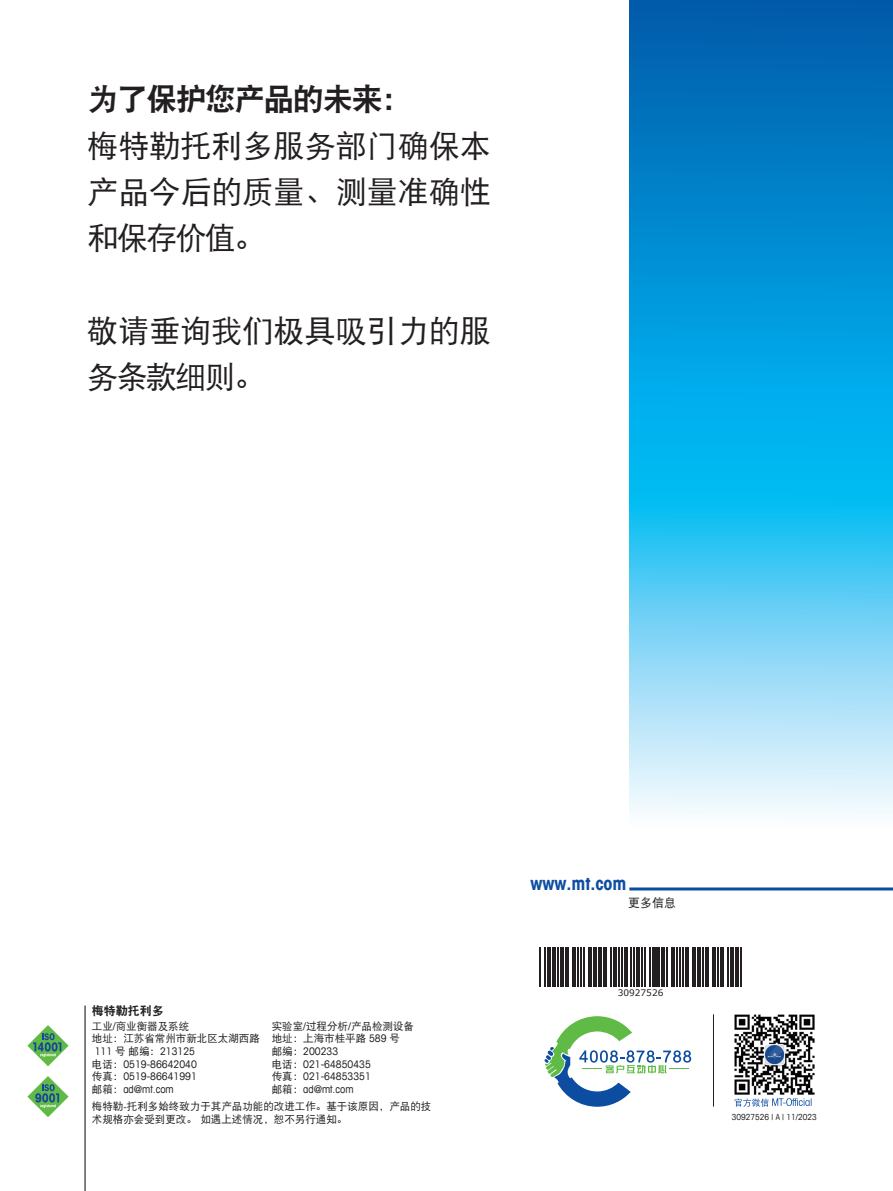
<style>
.page{position:relative;width:893px;height:1191px;background:#fff}
.page>*{position:absolute;margin:0;border:0;box-sizing:border-box;transform-origin:0 0}
.t1{font:31.05px/46.2px "DF Hei W5 GB EUC H";color:#231f20;text-align:justify}
.t2{font:31.05px "DFP Hei W9 GB EUC H";letter-spacing:-.055em;color:#231f20}
.t3{font:700 condensed 18px "Avant Garde Com";color:#0d4da1}
.t4{font:12px "DFP Hei W9 GB EUC H";color:#231f20}
.t5{font:12px "DF Hei W5 GB EUC H";color:#231f20}
.t6{font:10.5px/12.6px "DFP Hei W5 GB EUC H";color:#231f20}
.t7{font:condensed 10.5px/12.6px "Avant Garde Com";color:#231f20}
.t8{font:9px "Verdana";color:#231f20}
.t9{font:condensed 8.4px "Avant Garde Com";color:#231f20}
.s1{font-family:"Avant Garde Com";font-stretch:condensed}
.s2{font-family:"DFP Hei W5 GB EUC H";font-stretch:normal}
</style>
<div class="page">
<img style="left:629px;top:0;width:264px;height:814px">
<hr style="left:85px;top:1005px;width:1px;height:186px;background:#030303">
<hr style="left:629px;top:887px;width:264px;height:3px;background:#0d4da1">
<svg style="left:558px;top:947px;width:170px;height:40px"></svg>
<hr style="left:540px;top:947px;width:1px;height:40px;background:#231f20">
<hr style="left:544px;top:947px;width:2px;height:40px;background:#231f20">
<hr style="left:547px;top:947px;width:4px;height:40px;background:#231f20">
<hr style="left:552px;top:947px;width:4px;height:40px;background:#231f20">
<hr style="left:557px;top:947px;width:1px;height:40px;background:#231f20">
<hr style="left:560px;top:947px;width:3px;height:40px;background:#231f20">
<hr style="left:565px;top:947px;width:3px;height:40px;background:#231f20">
<hr style="left:572px;top:947px;width:1px;height:40px;background:#231f20">
<hr style="left:575px;top:947px;width:1px;height:40px;background:#231f20">
<hr style="left:577px;top:947px;width:2px;height:40px;background:#231f20">
<hr style="left:580px;top:947px;width:2px;height:40px;background:#231f20">
<hr style="left:583px;top:947px;width:1px;height:40px;background:#231f20">
<hr style="left:588px;top:947px;width:3px;height:40px;background:#231f20">
<hr style="left:593px;top:947px;width:3px;height:40px;background:#231f20">
<hr style="left:598px;top:947px;width:1px;height:40px;background:#231f20">
<hr style="left:601px;top:947px;width:1px;height:40px;background:#231f20">
<hr style="left:603px;top:947px;width:4px;height:40px;background:#231f20">
<hr style="left:610px;top:947px;width:2px;height:40px;background:#231f20">
<hr style="left:613px;top:947px;width:4px;height:40px;background:#231f20">
<hr style="left:618px;top:947px;width:1px;height:40px;background:#231f20">
<hr style="left:621px;top:947px;width:1px;height:40px;background:#231f20">
<hr style="left:624px;top:947px;width:3px;height:40px;background:#231f20">
<hr style="left:631px;top:947px;width:1px;height:40px;background:#231f20">
<hr style="left:634px;top:947px;width:1px;height:40px;background:#231f20">
<hr style="left:636px;top:947px;width:4px;height:40px;background:#231f20">
<hr style="left:641px;top:947px;width:2px;height:40px;background:#231f20">
<hr style="left:644px;top:947px;width:1px;height:40px;background:#231f20">
<hr style="left:649px;top:947px;width:1px;height:40px;background:#231f20">
<hr style="left:652px;top:947px;width:3px;height:40px;background:#231f20">
<hr style="left:657px;top:947px;width:3px;height:40px;background:#231f20">
<hr style="left:662px;top:947px;width:3px;height:40px;background:#231f20">
<hr style="left:666px;top:947px;width:2px;height:40px;background:#231f20">
<hr style="left:671px;top:947px;width:4px;height:40px;background:#231f20">
<hr style="left:676px;top:947px;width:2px;height:40px;background:#231f20">
<hr style="left:679px;top:947px;width:2px;height:40px;background:#231f20">
<hr style="left:682px;top:947px;width:1px;height:40px;background:#231f20">
<hr style="left:685px;top:947px;width:3px;height:40px;background:#231f20">
<hr style="left:692px;top:947px;width:1px;height:40px;background:#231f20">
<hr style="left:695px;top:947px;width:1px;height:40px;background:#231f20">
<hr style="left:697px;top:947px;width:4px;height:40px;background:#231f20">
<hr style="left:702px;top:947px;width:2px;height:40px;background:#231f20">
<hr style="left:705px;top:947px;width:4px;height:40px;background:#231f20">
<hr style="left:712px;top:947px;width:4px;height:40px;background:#231f20">
<hr style="left:717px;top:947px;width:1px;height:40px;background:#231f20">
<hr style="left:720px;top:947px;width:1px;height:40px;background:#231f20">
<hr style="left:723px;top:947px;width:1px;height:40px;background:#231f20">
<hr style="left:728px;top:947px;width:1px;height:40px;background:#231f20">
<hr style="left:730px;top:947px;width:4px;height:40px;background:#231f20">
<hr style="left:735px;top:947px;width:4px;height:40px;background:#231f20">
<hr style="left:740px;top:947px;width:2px;height:40px;background:#231f20">
<svg style="left:27px;top:1025px;width:42px;height:41px"></svg>
<svg style="left:27px;top:1076px;width:42px;height:41px"></svg>
<hr style="left:713px;top:1014px;width:1px;height:92px;background:#231f20">
<svg style="left:544px;top:1016px;width:147px;height:90px"></svg>
<img style="left:734px;top:1014px;width:81px;height:86px">
<svg style="left:735px;top:1098px;width:76px;height:8px"></svg>
<h1 class="t2" style="left:87px;top:84px;width:326px">为了保护您产品的未来：</h1>
<h1 class="t1" style="left:87px;top:122px;width:405px">梅特勒托利多服务部门确保本产品今后的质量、测量准确性和保存价值。</h1>
<h1 class="t1" style="left:87px;top:308px;width:405px">敬请垂询我们极具吸引力的服务条款细则。</h1>
<p class="t4" style="left:92px;top:1004px;width:74px">梅特勒托利多</p>
<p class="t6" style="left:92px;top:1019px;width:170px">工业<span class="s1">/</span>商业衡器及系统<br>地址：江苏省常州市新北区太湖西路</p>
<p class="t7" style="left:92px;top:1044px;width:107px">111 <span class="s2">号邮编：</span>213125<span class="s2">电话：</span>0519-86642040<span class="s2">传真：</span>0519-86641991<span class="s2">邮箱：</span>ad@mt.com</p>
<p class="t6" style="left:92px;top:1100px;width:341px">梅特勒-托利多始终致力于其产品功能的改进工作。基于该原因，产品的技术规格亦会受到更改。 如遇上述情况，恕不另行通知。</p>
<p class="t6" style="left:272px;top:1019px;width:144px">实验室<span class="s1">/</span>过程分析<span class="s1">/</span>产品检测设备地址：上海市桂平路 <span class="s1">589</span> 号</p>
<p class="t7" style="left:272px;top:1044px;width:101px"><span class="s2">邮编：</span>200233<br><span class="s2">电话：</span>021-64850435<span class="s2">传真：</span>021-64853351<span class="s2">邮箱：</span>ad@mt.com</p>
<h2 class="t3" style="left:530px;top:872px;width:98px">www.mt.com</h2>
<p class="t5" style="left:628px;top:896px;width:49px">更多信息</p>
<p class="t8" style="left:618px;top:986px;width:47px">30927526</p>
<p class="t9" style="left:732px;top:1111px;width:87px">30927526 | A | 11/2023</p>
</div>
